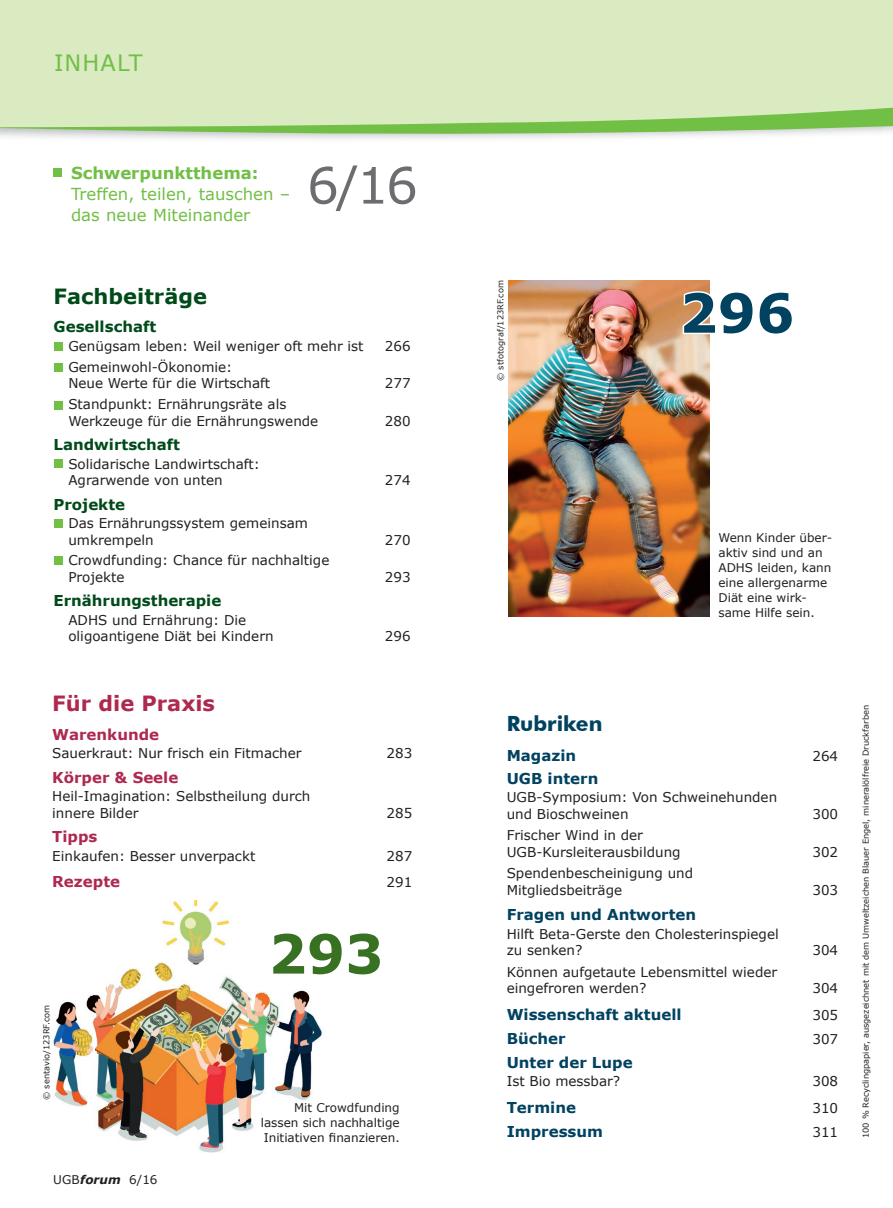
<style>
.page{position:relative;width:893px;height:1208px;background:#fff}
.page>*{position:absolute;margin:0;border:0;box-sizing:border-box;transform-origin:0 0}
.t1{font:700 54px "Verdana";color:#014260}
.t2{font:700 54px "Verdana";color:#397123}
.t3{font:50.1px "Verdana";color:#6c6d70}
.t4{font:22.5px "Verdana";letter-spacing:.05em;color:#71bf44}
.t5{font:700 21px "Verdana";color:#004a1a}
.t6{font:700 21px "Verdana";color:#ae2950}
.t7{font:700 21px "Futura BT";color:#014260}
.t8{font:16.5px/21px "Verdana";color:#71bf44}
.t9{font:700 16.5px "Verdana";color:#71bf44}
.t10{font:700 15px "Verdana";color:#014260}
.t11{font:700 15px "Verdana";color:#004a1a}
.t12{font:700 15px "Verdana";color:#ae2950}
.t13{font:13.5px/16.5px "Verdana";color:#231f20}
.t14{font:12px/15px "Verdana";color:#231f20}
.t15{font:8.25px "Verdana";color:#231f20}
.s1{font-weight:700;font-style:italic}
</style>
<div class="page">
<div style="left:0;top:0;width:858px;height:108px;background:#daeac1"></div>
<div style="left:858px;top:0;width:35px;height:115px;background:#daeac1"></div>
<svg style="left:0;top:108px;width:893px;height:29px;background:#b9da9e"></svg>
<div style="left:54px;top:342px;width:9px;height:9px;background:#71bf44"></div>
<div style="left:54px;top:363px;width:9px;height:9px;background:#71bf44"></div>
<div style="left:54px;top:401px;width:9px;height:9px;background:#71bf44"></div>
<div style="left:54px;top:459px;width:9px;height:9px;background:#71bf44"></div>
<div style="left:54px;top:519px;width:9px;height:8px;background:#71bf44"></div>
<div style="left:54px;top:556px;width:9px;height:8px;background:#71bf44"></div>
<img style="left:508px;top:281px;width:202px;height:336px">
<svg style="left:681px;top:289px;width:29px;height:48px"></svg>
<img style="left:53px;top:901px;width:269px;height:252px">
<svg style="left:270px;top:930px;width:52px;height:47px"></svg>
<div style="left:54px;top:169px;width:8px;height:8px;background:#71bf44"></div>
<h3 class="t4" style="left:54px;top:48px;width:90px">INHALT</h3>
<p class="t9" style="left:71px;top:161px;width:189px">Schwerpunktthema:</p>
<p class="t8" style="left:71px;top:183px;width:221px">Treffen, teilen, tauschen – das neue Miteinander</p>
<h2 class="t3" style="left:307px;top:151px;width:112px">6/16</h2>
<h3 class="t5" style="left:54px;top:281px;width:155px">Fachbeiträge</h3>
<p class="t11" style="left:54px;top:316px;width:104px">Gesellschaft</p>
<p class="t13" style="left:68px;top:338px;width:297px">Genügsam leben: Weil weniger oft mehr ist</p>
<p class="t13" style="left:385px;top:338px;width:27px">266</p>
<p class="t13" style="left:68px;top:358px;width:203px">Gemeinwohl-Ökonomie:<br>Neue Werte für die Wirtschaft</p>
<p class="t13" style="left:385px;top:375px;width:27px">277</p>
<p class="t13" style="left:68px;top:396px;width:251px">Standpunkt: Ernährungsräte als<br>Werkzeuge für die Ernährungswende</p>
<p class="t11" style="left:54px;top:434px;width:128px">Landwirtschaft</p>
<p class="t13" style="left:68px;top:455px;width:193px">Solidarische Landwirtschaft:<br>Agrarwende von unten</p>
<p class="t11" style="left:54px;top:493px;width:73px">Projekte</p>
<p class="t13" style="left:68px;top:515px;width:241px">Das Ernährungssystem gemeinsam umkrempeln</p>
<p class="t13" style="left:68px;top:552px;width:262px">Crowdfunding: Chance für nachhaltige<br>Projekte</p>
<p class="t11" style="left:54px;top:590px;width:169px">Ernährungstherapie</p>
<p class="t13" style="left:68px;top:611px;width:207px">ADHS und Ernährung: Die oligoantigene Diät bei Kindern</p>
<p class="t13" style="left:385px;top:412px;width:27px">280</p>
<p class="t13" style="left:385px;top:472px;width:27px">274</p>
<p class="t13" style="left:385px;top:531px;width:27px">270</p>
<p class="t13" style="left:385px;top:568px;width:27px">293</p>
<p class="t13" style="left:385px;top:628px;width:27px">296</p>
<h3 class="t6" style="left:52px;top:688px;width:164px">Für die Praxis</h3>
<p class="t12" style="left:52px;top:723px;width:108px">Warenkunde</p>
<p class="t13" style="left:52px;top:745px;width:251px">Sauerkraut: Nur frisch ein Fitmacher</p>
<p class="t13" style="left:387px;top:745px;width:27px">283</p>
<p class="t12" style="left:52px;top:766px;width:128px">Körper &amp; Seele</p>
<p class="t13" style="left:52px;top:788px;width:260px">Heil-Imagination: Selbstheilung durch innere Bilder</p>
<p class="t13" style="left:387px;top:804px;width:27px">285</p>
<p class="t12" style="left:52px;top:826px;width:47px">Tipps</p>
<p class="t13" style="left:52px;top:847px;width:205px">Einkaufen: Besser unverpackt</p>
<p class="t13" style="left:387px;top:847px;width:27px">287</p>
<p class="t12" style="left:52px;top:870px;width:69px">Rezepte</p>
<p class="t13" style="left:387px;top:873px;width:27px">291</p>
<p class="t15" style="left:41px;top:1099px;width:96px;rotate:-90deg">© sentavio/123RF.com</p>
<p class="t14" style="left:53px;top:1172px;width:106px">UGB<span class="s1">forum</span> 6/16</p>
<h1 class="t2" style="left:268px;top:915px;width:117px">293</h1>
<p class="t14" style="left:261px;top:1100px;width:140px;text-align:justify;text-indent:33px">Mit Crowdfunding lassen sich nachhaltige Initiativen finanzieren.</p>
<p class="t15" style="left:495px;top:381px;width:102px;rotate:-90deg">© stfotograf/123RF.com</p>
<h1 class="t1" style="left:679px;top:275px;width:117px">296</h1>
<p class="t14" style="left:718px;top:530px;width:115px">Wenn Kinder über&shy;aktiv sind und an<br>ADHS leiden, kann eine allergenarme<br>Diät eine wirk&shy;same Hilfe sein.</p>
<h3 class="t7" style="left:507px;top:711px;width:97px">Rubriken</h3>
<p class="t10" style="left:507px;top:745px;width:71px">Magazin</p>
<p class="t13" style="left:812px;top:748px;width:27px">264</p>
<p class="t10" style="left:507px;top:767px;width:93px">UGB intern</p>
<p class="t13" style="left:507px;top:789px;width:272px">UGB-Symposium: Von Schweinehunden und Bioschweinen</p>
<p class="t13" style="left:812px;top:805px;width:27px">300</p>
<p class="t13" style="left:507px;top:827px;width:175px">Frischer Wind in der<br>UGB-Kursleiterausbildung</p>
<p class="t13" style="left:507px;top:865px;width:188px">Spendenbescheinigung und<br>Mitgliedsbeiträge</p>
<p class="t10" style="left:507px;top:904px;width:191px">Fragen und Antworten</p>
<p class="t13" style="left:507px;top:925px;width:274px">Hilft Beta-Gerste den Cholesterinspiegel zu senken?</p>
<p class="t13" style="left:507px;top:963px;width:272px">Können aufgetaute Lebensmittel wieder eingefroren werden?</p>
<p class="t13" style="left:812px;top:843px;width:27px">302</p>
<p class="t13" style="left:812px;top:881px;width:27px">303</p>
<p class="t13" style="left:812px;top:942px;width:27px">304</p>
<p class="t13" style="left:812px;top:980px;width:27px">304</p>
<p class="t10" style="left:507px;top:1004px;width:177px">Wissenschaft aktuell</p>
<p class="t13" style="left:812px;top:1007px;width:27px">305</p>
<p class="t10" style="left:507px;top:1028px;width:61px">Bücher</p>
<p class="t13" style="left:812px;top:1030px;width:27px">307</p>
<p class="t10" style="left:507px;top:1051px;width:127px">Unter der Lupe</p>
<p class="t13" style="left:507px;top:1073px;width:115px">Ist Bio messbar?</p>
<p class="t13" style="left:812px;top:1073px;width:27px">308</p>
<p class="t10" style="left:507px;top:1097px;width:71px">Termine</p>
<p class="t13" style="left:812px;top:1099px;width:27px">310</p>
<p class="t10" style="left:507px;top:1120px;width:98px">Impressum</p>
<p class="t13" style="left:812px;top:1123px;width:27px">311</p>
<p class="t15" style="left:860px;top:1138px;width:435px;rotate:-90deg">100 % Recyclingpapier, ausgezeichnet mit dem Umweltzeichen Blauer Engel, mineralölfreie Druckfarben</p>
</div>
